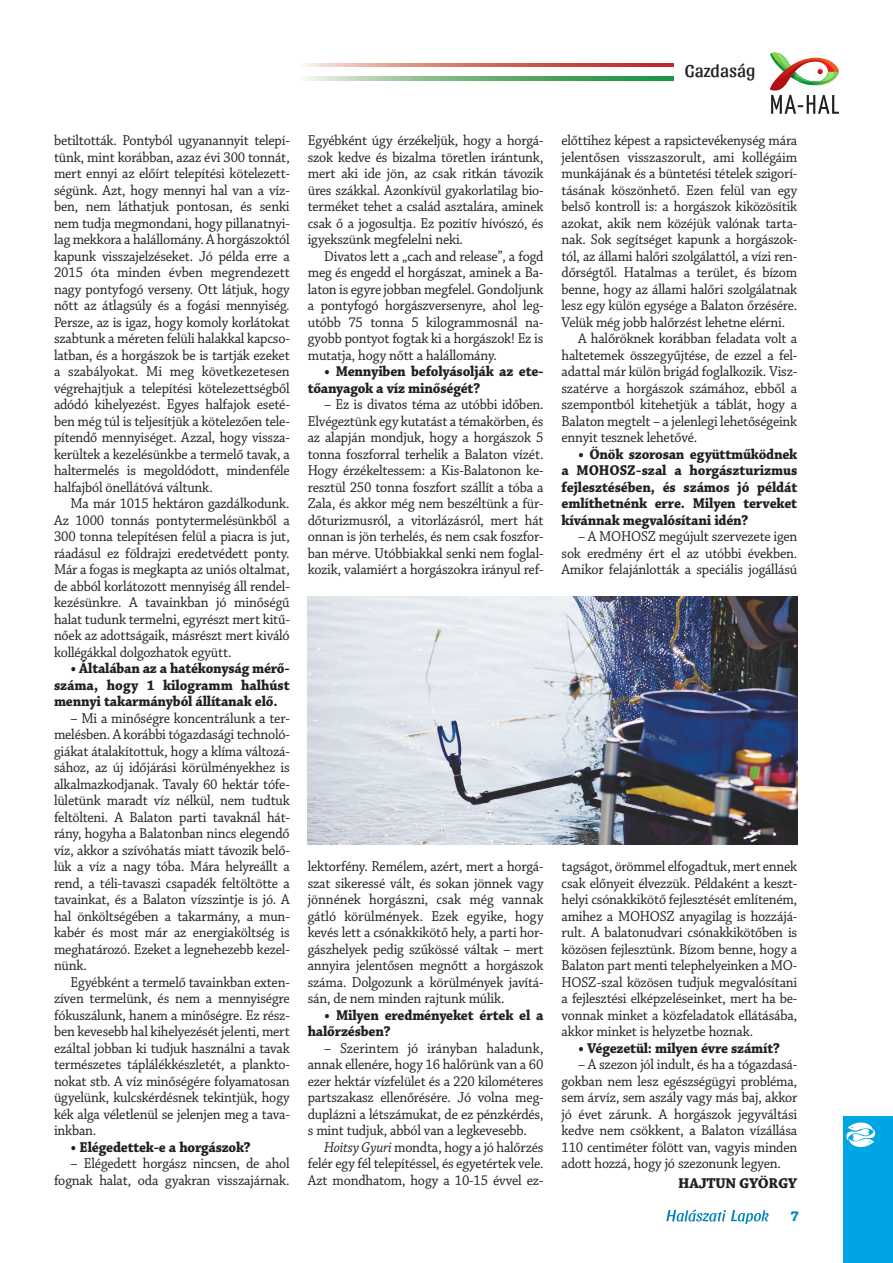
<style>
.page{position:relative;width:893px;height:1263px;background:#fff}
.page>*{position:absolute;margin:0;border:0;box-sizing:border-box;transform-origin:0 0}
.rovatcím{font:18px "Sansita";color:#231f20}
.Kenyér{font:15px/16.5px "Chaparral Pro";letter-spacing:-.015em;color:#231f20;text-align:justify;scale:.94 1}
.Kenyér-2{font:700 15px/16.5px "Chaparral Pro";letter-spacing:-.015em;color:#231f20;text-align:justify;scale:.94 1}
.Aláírás{font:700 15px "Chaparral Pro";letter-spacing:-.015em;color:#231f20}
.t1{font:700 15px "Chaparral Pro";color:#0083bf}
.s1{font-style:italic}
</style>
<div class="page">
<svg style="left:770px;top:53px;width:69px;height:61px"></svg>
<svg style="left:666px;top:1209px;width:103px;height:15px"></svg>
<div style="left:843px;top:1116px;width:50px;height:147px;background:#00a6e4"></div>
<svg style="left:846px;top:1122px;width:29px;height:25px"></svg>
<svg style="left:303px;top:63px;width:371px;height:4px"></svg>
<svg style="left:305px;top:77px;width:369px;height:3px"></svg>
<img style="left:308px;top:597px;width:489px;height:247px">
<p class="rovatcím" style="left:685px;top:61px;width:72px">Gazdaság</p>
<p class="Kenyér" style="left:54px;top:133px;width:252px">betiltották. Pontyból ugyanannyit telepí&shy;tünk, mint korábban, azaz évi 300 tonnát, mert ennyi az előírt telepítési kötelezett&shy;ségünk. Azt, hogy mennyi hal van a víz&shy;ben, nem láthatjuk pontosan, és senki nem tudja megmondani, hogy pillanatnyi&shy;lag mekkora a halállomány. A horgászoktól kapunk visszajelzéseket. Jó példa erre a 2015 óta minden évben megrendezett nagy pontyfogó verseny. Ott látjuk, hogy nőtt az átlagsúly és a fogási mennyiség.<br>Persze, az is igaz, hogy komoly korlátokat szabtunk a méreten felüli halakkal kapcso&shy;latban, és a horgászok be is tartják ezeket a szabályokat. Mi meg következetesen végrehajtjuk a telepítési kötelezettségből adódó kihelyezést. Egyes halfajok eseté&shy;ben még túl is teljesítjük a kötelezően tele&shy;pítendő mennyiséget. Azzal, hogy vissza&shy;kerültek a kezelésünkbe a termelő tavak, a haltermelés is megoldódott, mindenféle halfajból önellátóvá váltunk.</p>
<p class="Kenyér" style="left:54px;top:496px;width:252px;text-indent:17px">Ma már 1015 hektáron gazdálkodunk.<br>Az 1000 tonnás pontytermelésünkből a 300 tonna telepítésen felül a piacra is jut, ráadásul ez földrajzi eredetvédett ponty.<br>Már a fogas is megkapta az uniós oltalmat, de abból korlátozott mennyiség áll rendel&shy;kezésünkre. A tavainkban jó minőségű halat tudunk termelni, egyrészt mert kitű&shy;nőek az adottságaik, másrészt mert kiváló kollégákkal dolgozhatok együtt.</p>
<p class="Kenyér-2" style="left:54px;top:661px;width:252px;text-indent:17px">• Általában az a hatékonyság mérő&shy;száma, hogy 1 kilogramm halhúst mennyi takarmányból állítanak elő.</p>
<p class="Kenyér" style="left:54px;top:710px;width:252px;text-indent:17px">– Mi a minőségre koncentrálunk a ter&shy;melésben. A korábbi tógazdasági technoló&shy;giákat átalakítottuk, hogy a klíma változá&shy;sához, az új időjárási körülményekhez is alkalmazkodjanak. Tavaly 60 hektár tófe&shy;lületünk maradt víz nélkül, nem tudtuk feltölteni. A Balaton parti tavaknál hát&shy;rány, hogyha a Balatonban nincs elegendő víz, akkor a szívóhatás miatt távozik belő&shy;lük a víz a nagy tóba. Mára helyreállt a rend, a téli-tavaszi csapadék feltöltötte a tavainkat, és a Balaton vízszintje is jó. A hal önköltségében a takarmány, a mun&shy;kabér és most már az energiaköltség is meghatározó. Ezeket a legnehezebb kezel&shy;nünk.</p>
<p class="Kenyér" style="left:54px;top:974px;width:252px;text-indent:17px">Egyébként a termelő tavainkban exten&shy;zíven termelünk, és nem a mennyiségre fókuszálunk, hanem a minőségre. Ez rész&shy;ben kevesebb hal kihelyezését jelenti, mert ezáltal jobban ki tudjuk használni a tavak természetes táplálékkészletét, a plankto&shy;nokat stb. A víz minőségére folyamatosan ügyelünk, kulcskérdésnek tekintjük, hogy kék alga véletlenül se jelenjen meg a tava&shy;inkban.</p>
<p class="Kenyér-2" style="left:71px;top:1139px;width:193px">• Elégedettek-e a horgászok?</p>
<p class="Kenyér" style="left:54px;top:1156px;width:252px;text-align:right">– Elégedett horgász nincsen, de ahol fognak halat, oda gyakran visszajárnak.</p>
<p class="Kenyér" style="left:308px;top:133px;width:252px">Egyébként úgy érzékeljük, hogy a horgá&shy;szok kedve és bizalma töretlen irántunk, mert aki ide jön, az csak ritkán távozik üres szákkal. Azonkívül gyakorlatilag bio&shy;terméket tehet a család asztalára, aminek csak ő a jogosultja. Ez pozitív hívószó, és igyekszünk megfelelni neki.</p>
<p class="Kenyér" style="left:308px;top:248px;width:252px;text-indent:17px">Divatos lett a „cach and release”, a fogd meg és engedd el horgászat, aminek a Ba&shy;laton is egyre jobban megfelel. Gondoljunk a pontyfogó horgászversenyre, ahol leg&shy;utóbb 75 tonna 5 kilogrammosnál na&shy;gyobb pontyot fogtak ki a horgászok! Ez is mutatja, hogy nőtt a halállomány.</p>
<p class="Kenyér-2" style="left:308px;top:364px;width:252px;text-indent:17px">• Mennyiben befolyásolják az ete&shy;tőanyagok a víz minőségét?</p>
<p class="Kenyér" style="left:308px;top:397px;width:252px;text-indent:17px">– Ez is divatos téma az utóbbi időben.<br>Elvégeztünk egy kutatást a témakörben, és az alapján mondjuk, hogy a horgászok 5 tonna foszforral terhelik a Balaton vízét.<br>Hogy érzékeltessem: a Kis-Balatonon ke&shy;resztül 250 tonna foszfort szállít a tóba a Zala, és akkor még nem beszéltünk a für&shy;dőturizmusról, a vitorlázásról, mert hát onnan is jön terhelés, és nem csak foszfor&shy;ban mérve. Utóbbiakkal senki nem foglal&shy;kozik, valamiért a horgászokra irányul ref-</p>
<p class="Kenyér" style="left:308px;top:859px;width:252px">lektorfény. Remélem, azért, mert a horgá&shy;szat sikeressé vált, és sokan jönnek vagy jönnének horgászni, csak még vannak gátló körülmények. Ezek egyike, hogy kevés lett a csónakkikötő hely, a parti hor&shy;gászhelyek pedig szűkössé váltak – mert annyira jelentősen megnőtt a horgászok száma. Dolgozunk a körülmények javítá&shy;sán, de nem minden rajtunk múlik.</p>
<p class="Kenyér-2" style="left:308px;top:1007px;width:252px;text-indent:17px">• Milyen eredményeket értek el a halőrzésben?</p>
<p class="Kenyér" style="left:308px;top:1040px;width:252px;text-indent:17px">– Szerintem jó irányban haladunk, annak ellenére, hogy 16 halőrünk van a 60 ezer hektár vízfelület és a 220 kilométeres partszakasz ellenőrésére. Jó volna meg&shy;duplázni a létszámukat, de ez pénzkérdés, s mint tudjuk, abból van a legkevesebb.</p>
<p class="Kenyér" style="left:308px;top:1139px;width:252px;text-indent:17px"><span class="s1">Hoitsy Gyuri</span> mondta, hogy a jó halőrzés felér egy fél telepítéssel, és egyetértek vele.<br>Azt mondhatom, hogy a 10-15 évvel ez-</p>
<p class="Kenyér" style="left:561px;top:133px;width:252px">előttihez képest a rapsictevékenység mára jelentősen visszaszorult, ami kollégáim munkájának és a büntetési tételek szigorí&shy;tásának köszönhető. Ezen felül van egy belső kontroll is: a horgászok kiközösítik azokat, akik nem közéjük valónak tarta&shy;nak. Sok segítséget kapunk a horgászok&shy;tól, az állami halőri szolgálattól, a vízi ren&shy;dőrségtől. Hatalmas a terület, és bízom benne, hogy az állami halőri szolgálatnak lesz egy külön egysége a Balaton őrzésére.<br>Velük még jobb halőrzést lehetne elérni.</p>
<p class="Kenyér" style="left:561px;top:331px;width:252px;text-indent:17px">A halőröknek korábban feladata volt a haltetemek összegyűjtése, de ezzel a fel&shy;adattal már külön brigád foglalkozik. Vis - szatérve a horgászok számához, ebből a szempontból kitehetjük a táblát, hogy a Balaton megtelt – a jelenlegi lehetőségeink ennyit tesznek lehetővé.</p>
<p class="Kenyér-2" style="left:561px;top:446px;width:252px;text-indent:17px">• Önök szorosan együttműködnek a MOHOSZ-szal a horgászturizmus fejlesztésében, és számos jó példát említhetnénk erre. Milyen terveket kívánnak megvalósítani idén?</p>
<p class="Kenyér" style="left:561px;top:529px;width:252px;text-indent:17px">– A MOHOSZ megújult szervezete igen sok eredmény ért el az utóbbi években.<br>Amikor felajánlották a speciális jogállású</p>
<p class="Kenyér" style="left:561px;top:859px;width:252px">tagságot, örömmel elfogadtuk, mert ennek csak előnyeit élvezzük. Példaként a keszt&shy;helyi csónakkikötő fejlesztését említeném, amihez a MOHOSZ anyagilag is hozzájá&shy;rult. A balatonudvari csónakkikötőben is közösen fejlesztünk. Bízom benne, hogy a Balaton part menti telephelyeinken a MO-HOSZ-szal közösen tudjuk megvalósítani a fejlesztési elképzeléseinket, mert ha be&shy;vonnak minket a közfeladatok ellátásába, akkor minket is helyzetbe hoznak.</p>
<p class="Kenyér-2" style="left:578px;top:1040px;width:217px">• Végezetül: milyen évre számít?</p>
<p class="Kenyér" style="left:561px;top:1057px;width:252px;text-indent:17px">– A szezon jól indult, és ha a tógazdasá&shy;gokban nem lesz egészségügyi probléma, sem árvíz, sem aszály vagy más baj, akkor jó évet zárunk. A horgászok jegyváltási kedve nem csökkent, a Balaton vízállása 110 centiméter fölött van, vagyis minden adott hozzá, hogy jó szezonunk legyen.</p>
<p class="Aláírás" style="left:678px;top:1174px;width:121px">HAJTUN GYÖRGY</p>
<p class="t1" style="left:790px;top:1207px;width:10px">7</p>
</div>
